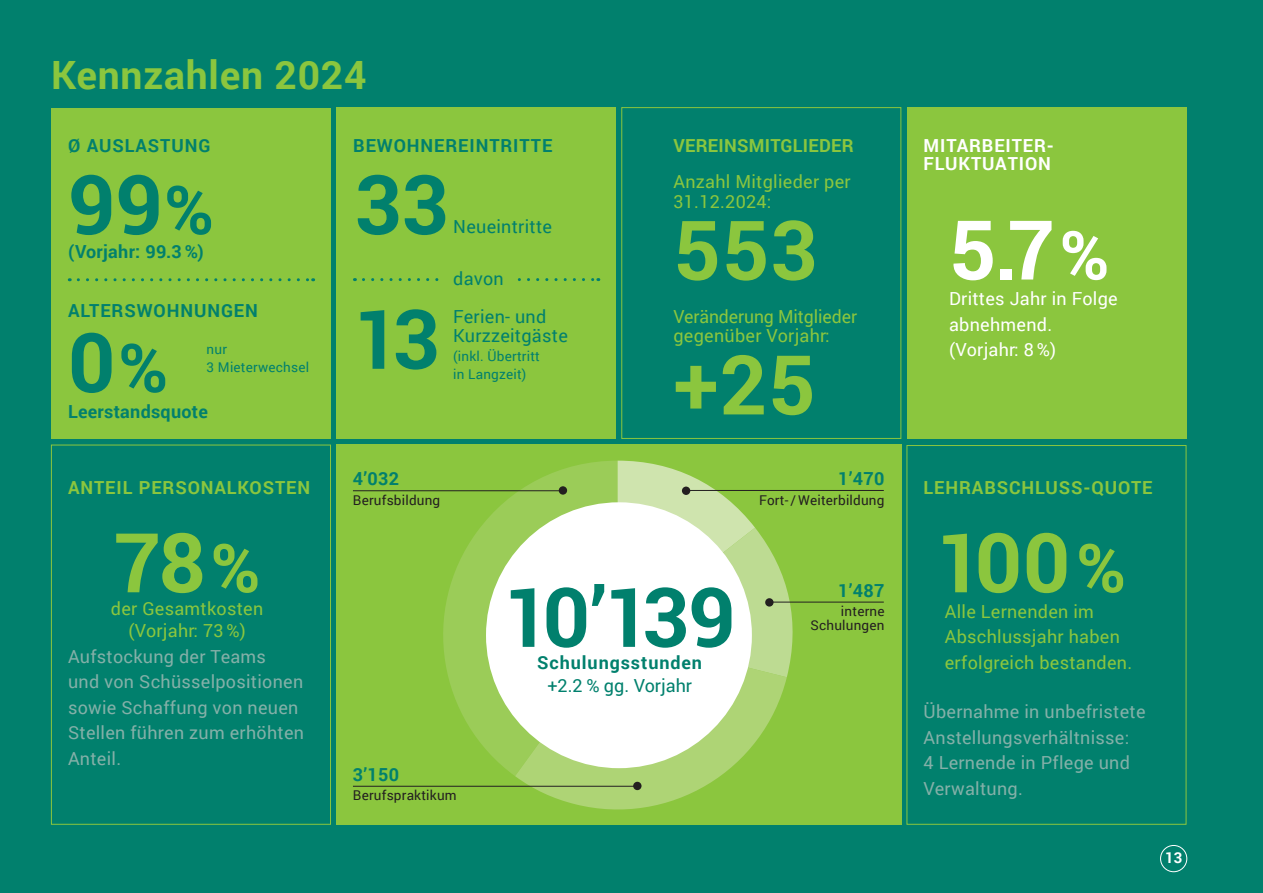
<style>
.page{position:relative;width:1263px;height:893px;background:#01806d}
.page>*{position:absolute;margin:0;border:0;box-sizing:border-box;transform-origin:0 0}
.t1{font:700 82.5px "Roboto";letter-spacing:-.06em;color:#01806d}
.t2{font:700 82.5px "Roboto";letter-spacing:.01em;color:#8bc63e}
.t3{font:700 82.5px "Roboto";color:#fff}
.t4{font:700 67.5px "Roboto";color:#01806d}
.t5{font:700 39px "Roboto";letter-spacing:.02em;color:#8bc63e}
.t6{font:18px/25.5px "Roboto";letter-spacing:.015em;color:#84b0a8}
.t7{font:18px/25.5px "Roboto";letter-spacing:.015em;color:#8bc63e}
.t8{font:700 18px "Roboto";letter-spacing:.05em;color:#01806d}
.t9{font:18px/19.5px "Roboto";letter-spacing:.015em;color:#01806d}
.t10{font:18px/25.5px "Roboto";letter-spacing:.015em;color:#fff}
.t11{font:700 18px "Roboto";letter-spacing:.05em;color:#8bc63e}
.t12{font:18px/19.5px "Roboto";letter-spacing:-.005em;color:#8bc63e}
.t13{font:700 18px "Roboto";letter-spacing:.015em;color:#01806d}
.t14{font:700 18px/18px "Roboto";letter-spacing:.05em;color:#fff}
.t15{font:700 18px "Roboto";letter-spacing:.015em;color:#8bc63e}
.t16{font:700 15px "Roboto";color:#fff}
.t17{font:13.5px/13.5px "Roboto";letter-spacing:.015em;color:#231f20;text-align:right}
.t18{font:13.5px/18.3px "Roboto";letter-spacing:.015em;color:#01806d}
.s1{font-size:67.5px}
</style>
<div class="page">
<div style="left:51px;top:108px;width:280px;height:331px;background:#8bc63e"></div>
<svg style="left:78px;top:278px;width:236px;height:3px"></svg>
<div style="left:51px;top:445px;width:280px;height:380px;border:1px solid #8bc63e"></div>
<div style="left:336px;top:108px;width:280px;height:331px;background:#8bc63e"></div>
<svg style="left:363px;top:278px;width:236px;height:3px"></svg>
<div style="left:336px;top:445px;width:565px;height:380px;background:#8bc63e"></div>
<div style="left:621px;top:107px;width:280px;height:332px;border:1px solid #8bc63e"></div>
<div style="left:906px;top:107px;width:280px;height:332px;background:#8bc63e"></div>
<div style="left:906px;top:445px;width:280px;height:380px;border:1px solid #8bc63e"></div>
<svg style="left:420px;top:461px;width:198px;height:315px"></svg>
<svg style="left:515px;top:677px;width:272px;height:133px;fill:#aed475"></svg>
<svg style="left:618px;top:461px;width:182px;height:216px"></svg>
<div style="left:486px;top:502px;width:266px;height:266px;background:#fff;border-radius:50%"></div>
<div style="left:559px;top:486px;width:8px;height:9px;background:#231f20;border-radius:50%"></div>
<div style="left:633px;top:782px;width:8px;height:8px;background:#231f20;border-radius:50%"></div>
<hr style="left:353px;top:490px;width:210px;height:1px;background:#231f20">
<hr style="left:353px;top:786px;width:285px;height:1px;background:#231f20">
<div style="left:682px;top:487px;width:8px;height:8px;background:#231f20;border-radius:50%"></div>
<div style="left:765px;top:598px;width:8px;height:9px;background:#231f20;border-radius:50%"></div>
<hr style="left:686px;top:490px;width:198px;height:1px;background:#231f20">
<hr style="left:769px;top:602px;width:115px;height:1px;background:#231f20">
<div style="left:442px;top:253px;width:72px;height:32px;background:#8bc63e"></div>
<div style="left:1160px;top:845px;width:27px;height:27px;border:1px solid #fff;border-radius:50%"></div>
<h3 class="t5" style="left:51px;top:48px;width:317px">Kennzahlen 2024</h3>
<p class="t8" style="left:68px;top:133px;width:144px">Ø AUSLASTUNG</p>
<h1 class="t1" style="left:68px;top:147px;width:96px">99</h1>
<p class="t13" style="left:68px;top:239px;width:137px">(Vorjahr: 99.3%)</p>
<h2 class="t4" style="left:164px;top:163px;width:51px">%</h2>
<p class="t8" style="left:68px;top:298px;width:191px">ALTERSWOHNUNGEN</p>
<h1 class="t1" style="left:68px;top:305px;width:102px">0 <span class="s1">%</span></h1>
<p class="t13" style="left:68px;top:399px;width:141px">Leerstandsquote</p>
<p class="t18" style="left:207px;top:339px;width:104px">nur<br>3 Mieterwechsel</p>
<p class="t8" style="left:353px;top:133px;width:201px">BEWOHNEREINTRITTE</p>
<h1 class="t1" style="left:355px;top:147px;width:96px">33</h1>
<p class="t9" style="left:453px;top:216px;width:100px">Neueintritte</p>
<p class="t9" style="left:453px;top:268px;width:52px">davon</p>
<h1 class="t1" style="left:354px;top:281px;width:88px">13</h1>
<p class="t9" style="left:453px;top:306px;width:116px">Ferien- und<br>Kurzzeitgäste</p>
<p class="t18" style="left:453px;top:346px;width:88px">(inkl. Übertritt in Langzeit)</p>
<p class="t15" style="left:673px;top:133px;width:182px">VEREINSMITGLIEDER</p>
<p class="t7" style="left:673px;top:171px;width:179px;line-height:19.5px">Anzahl Mitglieder per<br>31.12.2024:</p>
<h1 class="t2" style="left:673px;top:192px;width:146px">553</h1>
<p class="t12" style="left:673px;top:306px;width:185px">Veränderung Mitglieder gegenüber Vorjahr:</p>
<h1 class="t2" style="left:673px;top:327px;width:144px">+25</h1>
<p class="t14" style="left:923px;top:136px;width:132px">MITARBEITER-<br>FLUKTUATION</p>
<h1 class="t3" style="left:949px;top:192px;width:162px">5.7<span class="s1">%</span></h1>
<p class="t10" style="left:949px;top:285px;width:170px">Drittes Jahr in Folge abnehmend. (Vorjahr: 8 %)</p>
<p class="t8" style="left:838px;top:466px;width:48px">1’470</p>
<p class="t17" style="left:759px;top:493px;width:127px">Fort- / Weiterbildung</p>
<p class="t8" style="left:353px;top:466px;width:48px">4’032</p>
<p class="t17" style="left:353px;top:493px;width:89px">Berufsbildung</p>
<p class="t11" style="left:68px;top:475px;width:244px">ANTEIL PERSONALKOSTEN</p>
<p class="t11" style="left:923px;top:474px;width:230px">LEHRABSCHLUSS-QUOTE</p>
<h1 class="t2" style="left:114px;top:505px;width:148px">78<span class="s1">%</span></h1>
<p class="t7" style="left:128px;top:617px;width:119px">(Vorjahr: 73 %)</p>
<p class="t6" style="left:68px;top:643px;width:237px">Aufstockung der Teams<br>und von Schüsselpositionen sowie Schaffung von neuen<br>Stellen führen zum erhöhten<br>Anteil.</p>
<p class="t7" style="left:111px;top:595px;width:154px">der Gesamtkosten</p>
<p class="t8" style="left:353px;top:762px;width:48px">3’150</p>
<p class="t17" style="left:353px;top:788px;width:105px">Berufspraktikum</p>
<h1 class="t1" style="left:504px;top:559px;width:233px">10’139</h1>
<p class="t8" style="left:537px;top:650px;width:166px">Schulungsstunden</p>
<p class="t9" style="left:547px;top:675px;width:146px">+2.2 % gg. Vorjahr</p>
<p class="t8" style="left:838px;top:578px;width:48px">1’487</p>
<p class="t17" style="left:810px;top:604px;width:75px">interne<br>Schulungen</p>
<h1 class="t2" style="left:936px;top:505px;width:191px">100 <span class="s1">%</span></h1>
<p class="t7" style="left:945px;top:598px;width:189px">Alle Lernenden im<br>Abschlussjahr haben erfolgreich bestanden.</p>
<p class="t6" style="left:923px;top:698px;width:223px">Übernahme in unbefristete<br>Anstellungsverhältnisse:<br>4 Lernende in Pflege und<br>Verwaltung.</p>
<p class="t16" style="left:1165px;top:847px;width:19px">13</p>
</div>
